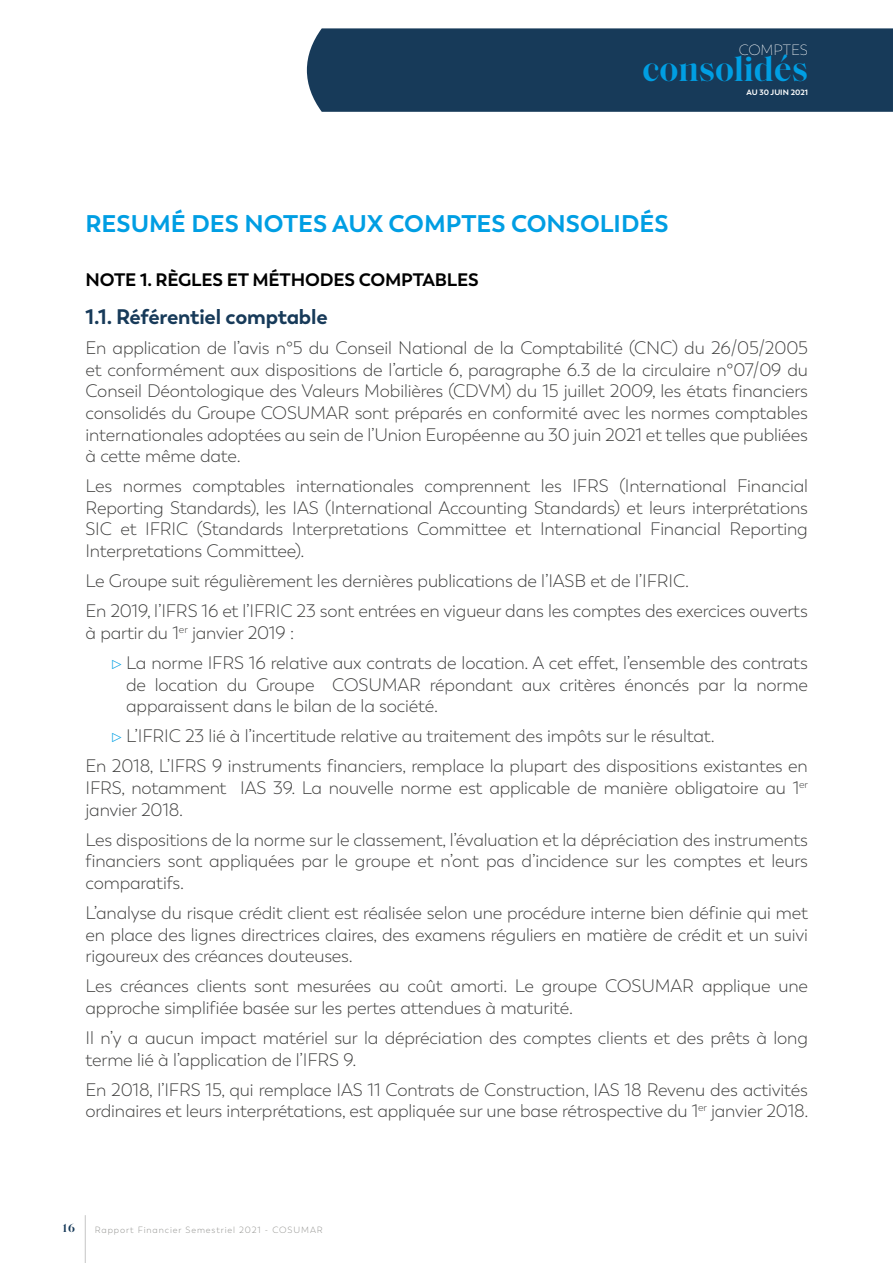
<style>
.page{position:relative;width:893px;height:1263px;background:#fff}
.page>*{position:absolute;margin:0;border:0;box-sizing:border-box;transform-origin:0 0}
.t1{font:600 35.4px "Saol Display";color:#009ee3}
.t2{font:700 24px "Trenda";color:#009ee3}
.t3{font:700 21px "Trenda";letter-spacing:-.01em;color:#173a59}
.t4{font:300 18px/21.6px "Trenda";letter-spacing:-.01em;color:#3c3c3b}
.t5{font:700 18px "Trenda";letter-spacing:-.01em;color:#000}
.t6{font:200 14.85px "Trenda";color:#fff}
.t7{font:600 12px "Saol Display";color:#173a59}
.t8{font:300 9px "Trenda";letter-spacing:.1em;color:#8f8f8c}
.t9{font:700 7.8px "Trenda";color:#fff}
.s1{font-family:"Klavika Arrows";font-weight:400;font-size:13.5px;color:#009fe3}
</style>
<div class="page">
<hr style="left:85px;top:1215px;width:1px;height:48px;background:#c6c6c6">
<div style="left:307px;top:28px;width:586px;height:84px;background:#173a59"></div>
<p class="t6" style="left:739px;top:41px;width:71px">COMPTES</p>
<p class="t9" style="left:746px;top:88px;width:63px">AU 30 JUIN 2021</p>
<h1 class="t1" style="left:642px;top:43px;width:167px">consolidés</h1>
<h2 class="t2" style="left:85px;top:208px;width:585px">RESUMÉ DES NOTES AUX COMPTES CONSOLIDÉS</h2>
<p class="t5" style="left:85px;top:269px;width:395px">NOTE 1. RÈGLES ET MÉTHODES COMPTABLES</p>
<p class="t3" style="left:85px;top:304px;width:244px">1.1. Référentiel comptable</p>
<p class="t4" style="left:85px;top:337px;width:724px;text-align:justify">En application de l’avis n°5 du Conseil National de la Comptabilité (CNC) du 26/05/2005 et conformément aux dispositions de l’article 6, paragraphe 6.3 de la circulaire n°07/09 du Conseil Déontologique des Valeurs Mobilières (CDVM) du 15 juillet 2009, les états financiers consolidés du Groupe COSUMAR sont préparés en conformité avec les normes comptables internationales adoptées au sein de l’Union Européenne au 30 juin 2021 et telles que publiées à cette même date.</p>
<p class="t4" style="left:85px;top:475px;width:724px;text-align:justify">Les normes comptables internationales comprennent les IFRS (International Financial Reporting Standards), les IAS (International Accounting Standards) et leurs interprétations SIC et IFRIC (Standards Interpretations Committee et International Financial Reporting Interpretations Committee).</p>
<p class="t4" style="left:85px;top:566px;width:724px;line-height:30.2px">Le Groupe suit régulièrement les dernières publications de l’IASB et de l’IFRIC.<br>En 2019, l’IFRS 16 et l’IFRIC 23 sont entrées en vigueur dans les comptes des exercices ouverts</p>
<p class="t4" style="left:111px;top:618px;width:698px;line-height:30.2px;text-indent:-26px">à partir du 1<sup>er</sup> janvier 2019 :<br><span class="s1">3</span> La norme IFRS 16 relative aux contrats de location. A cet effet, l’ensemble des contrats</p>
<p class="t4" style="left:126px;top:674px;width:683px">de location du Groupe COSUMAR répondant aux critères énoncés par la norme apparaissent dans le bilan de la société.</p>
<p class="t4" style="left:85px;top:721px;width:724px;line-height:30.2px;text-indent:26px"><span class="s1">3</span> L’IFRIC 23 lié à l’incertitude relative au traitement des impôts sur le résultat.<br>En 2018, L’IFRS 9 instruments financiers, remplace la plupart des dispositions existantes en</p>
<p class="t4" style="left:85px;top:777px;width:724px">IFRS, notamment IAS 39. La nouvelle norme est applicable de manière obligatoire au 1<sup>er </sup>janvier 2018.</p>
<p class="t4" style="left:85px;top:829px;width:724px;text-align:justify">Les dispositions de la norme sur le classement, l’évaluation et la dépréciation des instruments financiers sont appliquées par le groupe et n’ont pas d’incidence sur les comptes et leurs comparatifs.</p>
<p class="t4" style="left:85px;top:902px;width:724px;text-align:justify">L’analyse du risque crédit client est réalisée selon une procédure interne bien définie qui met en place des lignes directrices claires, des examens réguliers en matière de crédit et un suivi rigoureux des créances douteuses.</p>
<p class="t4" style="left:85px;top:975px;width:724px">Les créances clients sont mesurées au coût amorti. Le groupe COSUMAR applique une approche simplifiée basée sur les pertes attendues à maturité.</p>
<p class="t4" style="left:85px;top:1027px;width:724px">Il n’y a aucun impact matériel sur la dépréciation des comptes clients et des prêts à long terme lié à l’application de l’IFRS 9.</p>
<p class="t4" style="left:85px;top:1079px;width:724px">En 2018, l’IFRS 15, qui remplace IAS 11 Contrats de Construction, IAS 18 Revenu des activités ordinaires et leurs interprétations, est appliquée sur une base rétrospective du 1<sup>er</sup> janvier 2018.</p>
<p class="t7" style="left:63px;top:1218px;width:14px">16</p>
<p class="t8" style="left:95px;top:1224px;width:229px">Rapport Financier Semestriel 2021 - COSUMAR</p>
</div>
